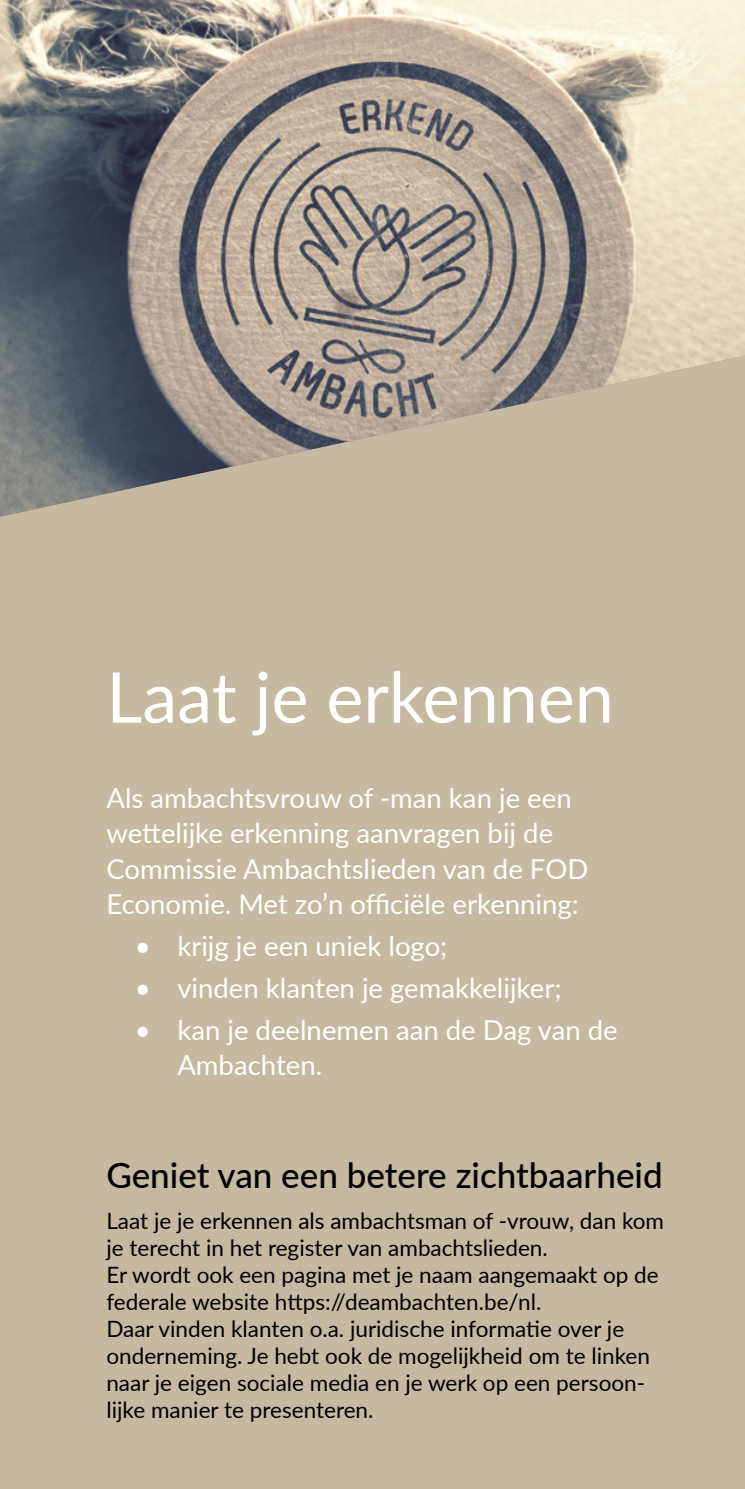
<style>
.page{position:relative;width:745px;height:1489px;background:#fff}
.page>*{position:absolute;margin:0;border:0;box-sizing:border-box;transform-origin:0 0}
.t1{font:70px "Lato";color:#fff}
.t2{font:500 35px "Lato";color:#000}
.t3{font:27.5px/35px "Lato";color:#fff}
.t4{font:22.5px/27px "Lato";color:#000}
</style>
<div class="page">
<div style="left:0;top:0;width:744px;height:1488px;background:#c5ba9f"></div>
<img style="left:0;top:0;width:744px;height:516px">
<p class="t1" style="left:106px;top:647px;width:508px">Laat je erkennen</p>
<p class="t3" style="left:106px;top:779px;width:483px">Als ambachtsvrouw of -man kan je een wettelijke erkenning aanvragen bij de Commissie Ambachtslieden van de FOD Economie. Met zo’n officiële erkenning:</p>
<p class="t3" style="left:135px;top:926px;width:314px">• krijg je een uniek logo;</p>
<p class="t3" style="left:135px;top:969px;width:428px">• vinden klanten je gemakkelijker;</p>
<p class="t3" style="left:177px;top:1011px;width:441px;text-indent:-43px">• kan je deelnemen aan de Dag van de<br>Ambachten.</p>
<p class="t2" style="left:106px;top:1149px;width:557px">Geniet van een betere zichtbaarheid</p>
<p class="t4" style="left:106px;top:1206px;width:559px">Laat je je erkennen als ambachtsman of -vrouw, dan kom je terecht in het register van ambachtslieden.</p>
<p class="t4" style="left:106px;top:1260px;width:553px">Er wordt ook een pagina met je naam aangemaakt op de federale website https://deambachten.be/nl.</p>
<p class="t4" style="left:106px;top:1314px;width:544px">Daar vinden klanten o.a. juridische informatie over je onderneming. Je hebt ook de mogelijkheid om te linken naar je eigen sociale media en je werk op een persoon&shy;lijke manier te presenteren.</p>
</div>
